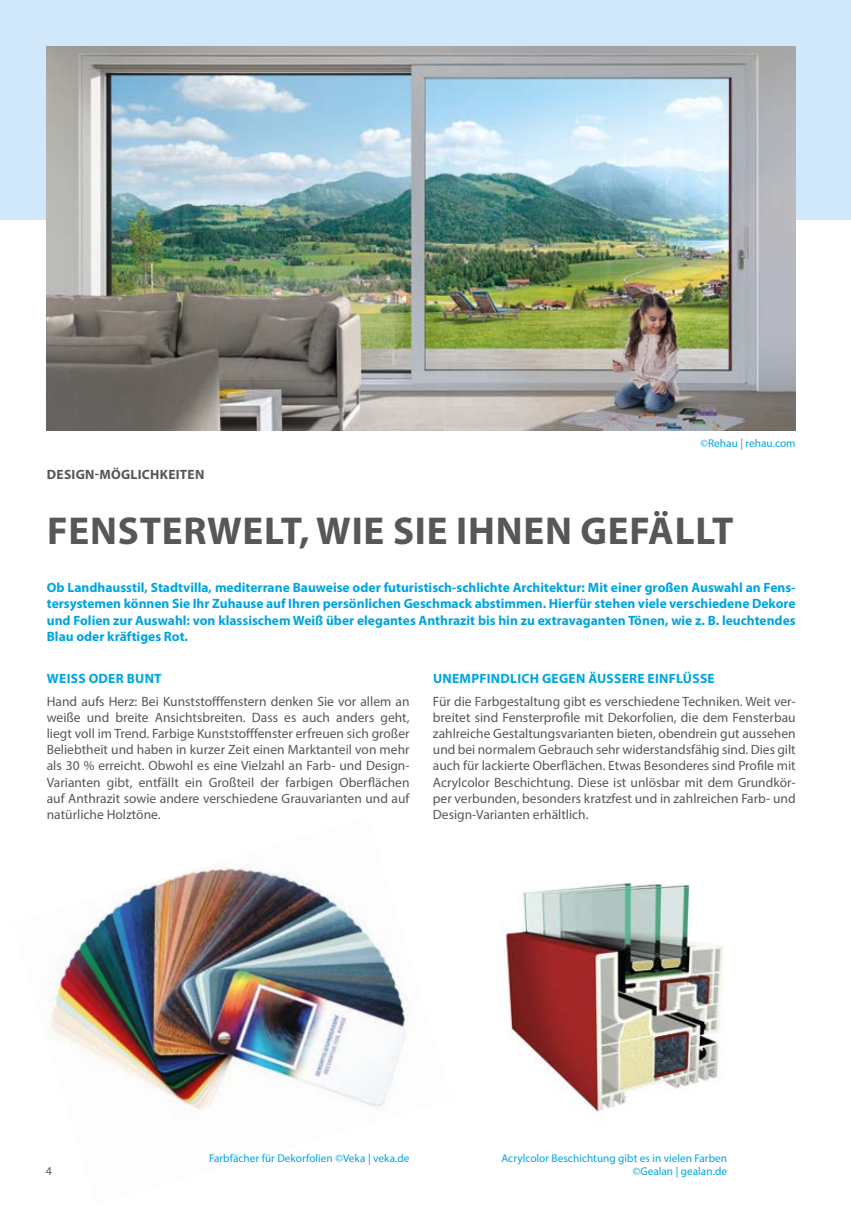
<style>
.page{position:relative;width:851px;height:1212px;background:#fff}
.page>*{position:absolute;margin:0;border:0;box-sizing:border-box;transform-origin:0 0}
.t1{font:700 39px "Myriad Pro";letter-spacing:.02em;color:#575756}
.t2{font:13.5px/16.2px "Myriad Pro";color:#575756;text-align:justify}
.t3{font:700 13.5px/16.2px "Myriad Pro";letter-spacing:.005em;color:#00a4df;text-align:justify}
.t4{font:700 13.5px "Myriad Pro";letter-spacing:.02em;color:#575756}
.t5{font:12px "Myriad Pro";color:#575756}
.t6{font:11.25px/13.5px "Myriad Pro";letter-spacing:.005em;color:#00a4df;text-align:right}
</style>
<div class="page">
<div style="left:0;top:0;width:850px;height:219px;background:#d0e8fa"></div>
<hr style="left:850px;top:0;width:1px;height:219px;background:#d0e8fa">
<img style="left:47px;top:47px;width:748px;height:383px">
<img style="left:501px;top:883px;width:223px;height:232px">
<img style="left:49px;top:866px;width:360px;height:246px">
<p class="t4" style="left:47px;top:465px;width:159px">DESIGN-MÖGLICHKEITEN</p>
<p class="t6" style="left:700px;top:436px;width:97px">©Rehau | rehau.com</p>
<h1 class="t1" style="left:47px;top:505px;width:687px">FENSTERWELT, WIE SIE IHNEN GEFÄLLT</h1>
<p class="t3" style="left:47px;top:579px;width:750px">Ob Landhausstil, Stadtvilla, mediterrane Bauweise oder futuristisch-schlichte Architektur: Mit einer großen Auswahl an Fens&shy;tersystemen können Sie Ihr Zuhause auf Ihren persönlichen Geschmack abstimmen. Hierfür stehen viele verschiedene Dekore und Folien zur Auswahl: von klassischem Weiß über elegantes Anthrazit bis hin zu extravaganten Tönen, wie z. B. leuchtendes Blau oder kräftiges Rot.</p>
<p class="t3" style="left:47px;top:670px;width:116px">WEISS ODER BUNT</p>
<p class="t2" style="left:47px;top:693px;width:364px">Hand aufs Herz: Bei Kunststofffenstern denken Sie vor allem an weiße und breite Ansichtsbreiten. Dass es auch anders geht, liegt voll im Trend. Farbige Kunststofffenster erfreuen sich großer Beliebtheit und haben in kurzer Zeit einen Marktanteil von mehr als 30 % erreicht. Obwohl es eine Vielzahl an Farb- und Design-Varianten gibt, entfällt ein Großteil der farbigen Oberflächen auf Anthrazit sowie andere verschiedene Grauvarianten und auf natürliche Holztöne.</p>
<p class="t3" style="left:433px;top:670px;width:283px">UNEMPFINDLICH GEGEN ÄUSSERE EINFLÜSSE</p>
<p class="t2" style="left:433px;top:693px;width:364px">Für die Farbgestaltung gibt es verschiedene Techniken. Weit ver&shy;breitet sind Fensterprofile mit Dekorfolien, die dem Fensterbau zahlreiche Gestaltungsvarianten bieten, obendrein gut aussehen und bei normalem Gebrauch sehr widerstandsfähig sind. Dies gilt auch für lackierte Oberflächen. Etwas Besonderes sind Profile mit Acrylcolor Beschichtung. Diese ist unlösbar mit dem Grundkör&shy;per verbunden, besonders kratzfest und in zahlreichen Farb- und Design-Varianten erhältlich.</p>
<p class="t5" style="left:46px;top:1164px;width:8px">4</p>
<p class="t6" style="left:209px;top:1151px;width:202px">Farbfächer für Dekorfolien ©Veka | veka.de</p>
<p class="t6" style="left:501px;top:1151px;width:227px">Acrylcolor Beschichtung gibt es in vielen Farben ©Gealan | gealan.de</p>
</div>
